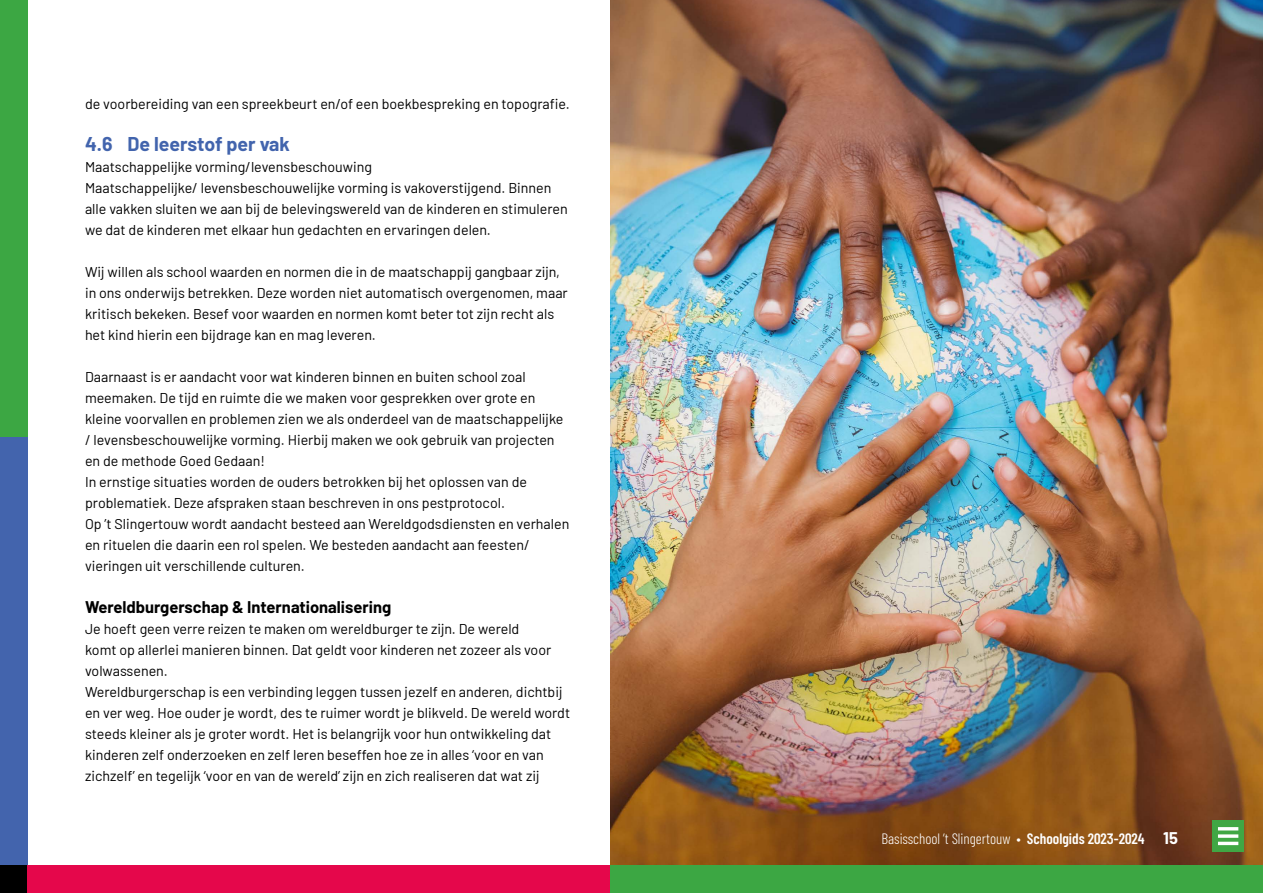
<style>
.page{position:relative;width:1263px;height:893px;background:#fff}
.page>*{position:absolute;margin:0;border:0;box-sizing:border-box;transform-origin:0 0}
.t1{font:700 19.5px "Barlow";color:#4264ad}
.t2{font:700 16.5px "Barlow";color:#000}
.t3{font:300 15px "Barlow Condensed";color:#fff}
.t4{font:14.25px/21px "Barlow";color:#000}
.s1{font-weight:600}
.s2{font-family:"Barlow";font-weight:700;font-size:16.5px}
</style>
<div class="page">
<img style="left:610px;top:0;width:653px;height:865px">
<div style="left:600px;top:865px;width:663px;height:28px;background:#3ca743"></div>
<div style="left:0;top:0;width:28px;height:437px;background:#3ca743"></div>
<div style="left:0;top:437px;width:28px;height:428px;background:#4364ad"></div>
<div style="left:0;top:865px;width:28px;height:28px;background:#000"></div>
<div style="left:28px;top:865px;width:582px;height:28px;background:#e5074b"></div>
<div style="left:1212px;top:820px;width:32px;height:32px;background:#40a744"></div>
<svg style="left:1218px;top:834px;width:20px;height:4px"></svg>
<hr style="left:1218px;top:827px;width:20px;height:3px;background:#fff">
<hr style="left:1218px;top:842px;width:20px;height:3px;background:#fff">
<p class="t4" style="left:85px;top:93px;width:486px">de voorbereiding van een spreekbeurt en/of een boekbespreking en topografie.</p>
<h1 class="t1" style="left:85px;top:130px;width:206px">4.6 De leerstof per vak</h1>
<p class="t4" style="left:85px;top:156px;width:484px">Maatschappelijke vorming/levensbeschouwing<br>Maatschappelijke/ levensbeschouwelijke vorming is vakoverstijgend. Binnen alle vakken sluiten we aan bij de belevingswereld van de kinderen en stimuleren we dat de kinderen met elkaar hun gedachten en ervaringen delen.</p>
<p class="t4" style="left:85px;top:261px;width:484px">Wij willen als school waarden en normen die in de maatschappij gangbaar zijn, in ons onderwijs betrekken. Deze worden niet automatisch overgenomen, maar kritisch bekeken. Besef voor waarden en normen komt beter tot zijn recht als het kind hierin een bijdrage kan en mag leveren.</p>
<p class="t4" style="left:85px;top:366px;width:486px">Daarnaast is er aandacht voor wat kinderen binnen en buiten school zoal meemaken. De tijd en ruimte die we maken voor gesprekken over grote en kleine voorvallen en problemen zien we als onderdeel van de maatschappelijke / levensbeschouwelijke vorming. Hierbij maken we ook gebruik van projecten en de methode Goed Gedaan!<br>In ernstige situaties worden de ouders betrokken bij het oplossen van de problematiek. Deze afspraken staan beschreven in ons pestprotocol.<br>Op ’t Slingertouw wordt aandacht besteed aan Wereldgodsdiensten en verhalen en rituelen die daarin een rol spelen. We besteden aandacht aan feesten/ vieringen uit verschillende culturen.</p>
<p class="t2" style="left:85px;top:595px;width:308px">Wereldburgerschap &amp; Internationalisering</p>
<p class="t4" style="left:85px;top:618px;width:487px">Je hoeft geen verre reizen te maken om wereldburger te zijn. De wereld<br>komt op allerlei manieren binnen. Dat geldt voor kinderen net zozeer als voor volwassenen.<br>Wereldburgerschap is een verbinding leggen tussen jezelf en anderen, dichtbij en ver weg. Hoe ouder je wordt, des te ruimer wordt je blikveld. De wereld wordt steeds kleiner als je groter wordt. Het is belangrijk voor hun ontwikkeling dat kinderen zelf onderzoeken en zelf leren beseffen hoe ze in alles ‘voor en van zichzelf’ en tegelijk ‘voor en van de wereld’ zijn en zich realiseren dat wat zij</p>
<p class="t3" style="left:881px;top:830px;width:298px">Basisschool ’t Slingertouw • <span class="s1">Schoolgids 2023-2024</span> <span class="s2">15</span></p>
</div>
